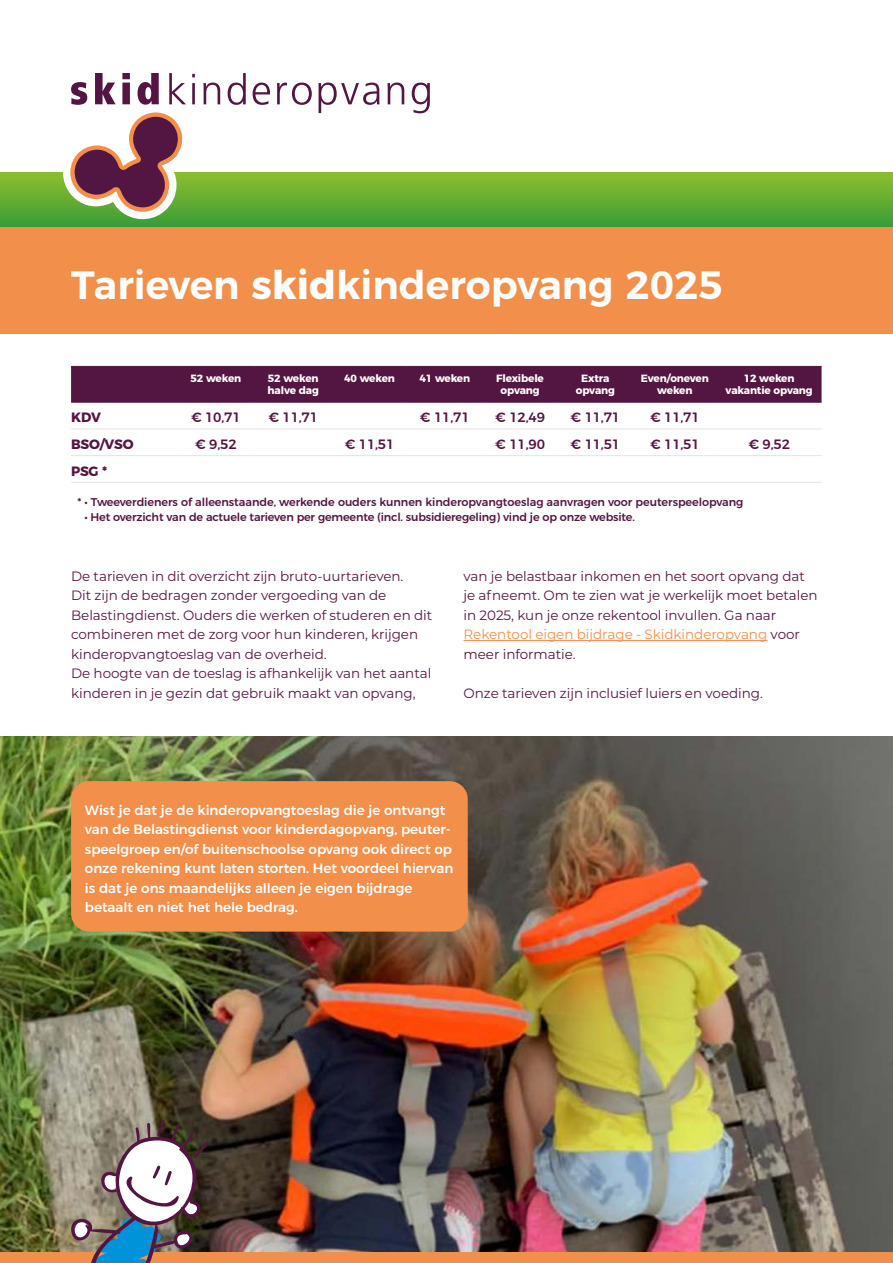
<style>
.page{position:relative;width:893px;height:1263px;background:#fff}
.page>*{position:absolute;margin:0;border:0;box-sizing:border-box;transform-origin:0 0}
.t1{font:600 39.45px "Montserrat";color:#fff}
.t2{font:13.5px/19.5px "Montserrat";letter-spacing:-.005em;color:#531542}
.t3{font:500 13.5px/19.5px "Montserrat";letter-spacing:-.005em;color:#fff}
.t4{font:500 13.5px "Montserrat";letter-spacing:-.015em;color:#531542}
.t5{font:700 13.5px "Montserrat";letter-spacing:-.015em;color:#531542}
.t6{font:500 11.25px "Montserrat";letter-spacing:-.015em;color:#531542}
.t7{font:700 10.5px/12px "Montserrat";letter-spacing:-.015em;color:#fff;text-align:center}
.s1{font-weight:700}
.s2{color:#f28f4b}
</style>
<div class="page">
<img style="left:0;top:736px;width:893px;height:516px">
<div style="left:0;top:172px;width:893px;height:56px;background:linear-gradient(to bottom,#90be2e,#389d38)"></div>
<svg style="left:59px;top:104px;width:134px;height:1148px"></svg>
<hr style="left:192px;top:83px;width:3px;height:21px;background:#531542">
<svg style="left:203px;top:83px;width:17px;height:21px"></svg>
<svg style="left:228px;top:73px;width:18px;height:32px"></svg>
<svg style="left:253px;top:83px;width:17px;height:22px"></svg>
<svg style="left:277px;top:83px;width:35px;height:22px"></svg>
<svg style="left:319px;top:83px;width:61px;height:30px"></svg>
<svg style="left:387px;top:83px;width:17px;height:21px"></svg>
<svg style="left:412px;top:83px;width:18px;height:30px"></svg>
<svg style="left:67px;top:73px;width:119px;height:143px"></svg>
<div style="left:0;top:228px;width:893px;height:106px;background:#f28f4b"></div>
<div style="left:0;top:1252px;width:893px;height:11px;background:#f28f4b"></div>
<svg style="left:69px;top:1119px;width:140px;height:144px"></svg>
<div style="left:71px;top:781px;width:397px;height:150px;background:#f28f4b;border-radius:18px"></div>
<div style="left:71px;top:367px;width:750px;height:35px;background:#531542"></div>
<hr style="left:71px;top:366px;width:106px;height:1px;background:#531542">
<hr style="left:177px;top:366px;width:78px;height:1px;background:#531542">
<hr style="left:255px;top:366px;width:77px;height:1px;background:#531542">
<hr style="left:332px;top:366px;width:75px;height:1px;background:#531542">
<hr style="left:407px;top:366px;width:75px;height:1px;background:#531542">
<hr style="left:482px;top:366px;width:76px;height:1px;background:#531542">
<hr style="left:558px;top:366px;width:75px;height:1px;background:#531542">
<hr style="left:633px;top:366px;width:84px;height:1px;background:#531542">
<hr style="left:717px;top:366px;width:104px;height:1px;background:#531542">
<hr style="left:71px;top:402px;width:106px;height:1px;background:#531542">
<hr style="left:177px;top:402px;width:78px;height:1px;background:#531542">
<hr style="left:255px;top:402px;width:77px;height:1px;background:#531542">
<hr style="left:332px;top:402px;width:75px;height:1px;background:#531542">
<hr style="left:407px;top:402px;width:75px;height:1px;background:#531542">
<hr style="left:482px;top:402px;width:76px;height:1px;background:#531542">
<hr style="left:558px;top:402px;width:75px;height:1px;background:#531542">
<hr style="left:633px;top:402px;width:84px;height:1px;background:#531542">
<hr style="left:717px;top:402px;width:104px;height:1px;background:#531542">
<hr style="left:71px;top:429px;width:106px;height:1px;background:#e9e1e8">
<hr style="left:177px;top:429px;width:78px;height:1px;background:#e9e1e8">
<hr style="left:255px;top:429px;width:77px;height:1px;background:#e9e1e8">
<hr style="left:332px;top:429px;width:75px;height:1px;background:#e9e1e8">
<hr style="left:407px;top:429px;width:75px;height:1px;background:#e9e1e8">
<hr style="left:482px;top:429px;width:76px;height:1px;background:#e9e1e8">
<hr style="left:558px;top:429px;width:75px;height:1px;background:#e9e1e8">
<hr style="left:633px;top:429px;width:84px;height:1px;background:#e9e1e8">
<hr style="left:717px;top:429px;width:104px;height:1px;background:#e9e1e8">
<hr style="left:71px;top:455px;width:106px;height:1px;background:#e9e1e8">
<hr style="left:177px;top:455px;width:78px;height:1px;background:#e9e1e8">
<hr style="left:255px;top:455px;width:77px;height:1px;background:#e9e1e8">
<hr style="left:332px;top:455px;width:75px;height:1px;background:#e9e1e8">
<hr style="left:407px;top:455px;width:75px;height:1px;background:#e9e1e8">
<hr style="left:482px;top:455px;width:76px;height:1px;background:#e9e1e8">
<hr style="left:558px;top:455px;width:75px;height:1px;background:#e9e1e8">
<hr style="left:633px;top:455px;width:84px;height:1px;background:#e9e1e8">
<hr style="left:717px;top:455px;width:104px;height:1px;background:#e9e1e8">
<hr style="left:71px;top:482px;width:106px;height:1px;background:#e9e1e8">
<hr style="left:177px;top:482px;width:78px;height:1px;background:#e9e1e8">
<hr style="left:255px;top:482px;width:77px;height:1px;background:#e9e1e8">
<hr style="left:332px;top:482px;width:75px;height:1px;background:#e9e1e8">
<hr style="left:407px;top:482px;width:75px;height:1px;background:#e9e1e8">
<hr style="left:482px;top:482px;width:76px;height:1px;background:#e9e1e8">
<hr style="left:558px;top:482px;width:75px;height:1px;background:#e9e1e8">
<hr style="left:633px;top:482px;width:84px;height:1px;background:#e9e1e8">
<hr style="left:717px;top:482px;width:104px;height:1px;background:#e9e1e8">
<hr style="left:464px;top:640px;width:303px;height:1px;background:#f28f4b">
<h1 class="t1" style="left:71px;top:253px;width:653px">Tarieven <span class="s1">skid</span>kinderopvang 2025</h1>
<p class="t7" style="left:190px;top:371px;width:52px">52 weken</p>
<p class="t7" style="left:268px;top:371px;width:53px;text-align:left">52 weken halve dag</p>
<p class="t7" style="left:344px;top:371px;width:52px">40 weken</p>
<p class="t7" style="left:419px;top:371px;width:52px">41 weken</p>
<p class="t7" style="left:496px;top:371px;width:49px">Flexibele opvang</p>
<p class="t7" style="left:576px;top:371px;width:41px">Extra opvang</p>
<p class="t7" style="left:641px;top:371px;width:69px">Even/oneven weken</p>
<p class="t7" style="left:726px;top:371px;width:89px">12 weken vakantie opvang</p>
<p class="t5" style="left:71px;top:406px;width:31px">KDV</p>
<p class="t4" style="left:191px;top:406px;width:51px">€ 10,71</p>
<p class="t4" style="left:268px;top:406px;width:51px">€ 11,71</p>
<p class="t4" style="left:420px;top:406px;width:51px">€ 11,71</p>
<p class="t4" style="left:495px;top:406px;width:51px">€ 12,49</p>
<p class="t4" style="left:570px;top:406px;width:51px">€ 11,71</p>
<p class="t4" style="left:650px;top:406px;width:51px">€ 11,71</p>
<p class="t5" style="left:71px;top:433px;width:64px">BSO/VSO</p>
<p class="t4" style="left:195px;top:433px;width:43px">€ 9,52</p>
<p class="t4" style="left:345px;top:433px;width:51px">€ 11,51</p>
<p class="t4" style="left:495px;top:433px;width:51px">€ 11,90</p>
<p class="t4" style="left:570px;top:433px;width:51px">€ 11,51</p>
<p class="t4" style="left:650px;top:433px;width:51px">€ 11,51</p>
<p class="t4" style="left:748px;top:433px;width:43px">€ 9,52</p>
<p class="t5" style="left:71px;top:460px;width:38px">PSG *</p>
<p class="t6" style="left:77px;top:493px;width:668px">* • Tweeverdieners of alleenstaande, werkende ouders kunnen kinderopvangtoeslag aanvragen voor peuterspeelopvang</p>
<p class="t6" style="left:84px;top:508px;width:552px">• Het overzicht van de actuele tarieven per gemeente (incl. subsidieregeling) vind je op onze website.</p>
<p class="t2" style="left:71px;top:565px;width:363px">De tarieven in dit overzicht zijn bruto-uurtarieven.<br>Dit zijn de bedragen zonder vergoeding van de Belastingdienst. Ouders die werken of studeren en dit combineren met de zorg voor hun kinderen, krijgen kinderopvangtoeslag van de overheid.<br>De hoogte van de toeslag is afhankelijk van het aantal kinderen in je gezin dat gebruik maakt van opvang,</p>
<p class="t2" style="left:464px;top:565px;width:356px">van je belastbaar inkomen en het soort opvang dat je afneemt. Om te zien wat je werkelijk moet betalen in 2025, kun je onze rekentool invullen. Ga naar <span class="s2">Rekentool eigen bijdrage - Skidkinderopvang</span> voor meer informatie.</p>
<p class="t2" style="left:464px;top:682px;width:301px">Onze tarieven zijn inclusief luiers en voeding.</p>
<p class="t3" style="left:85px;top:799px;width:370px">Wist je dat je de kinderopvangtoeslag die je ontvangt van de Belastingdienst voor kinderdagopvang, peuter&shy;speelgroep en/of buitenschoolse opvang ook direct op onze rekening kunt laten storten. Het voordeel hiervan is dat je ons maandelijks alleen je eigen bijdrage betaalt en niet het hele bedrag.</p>
</div>
